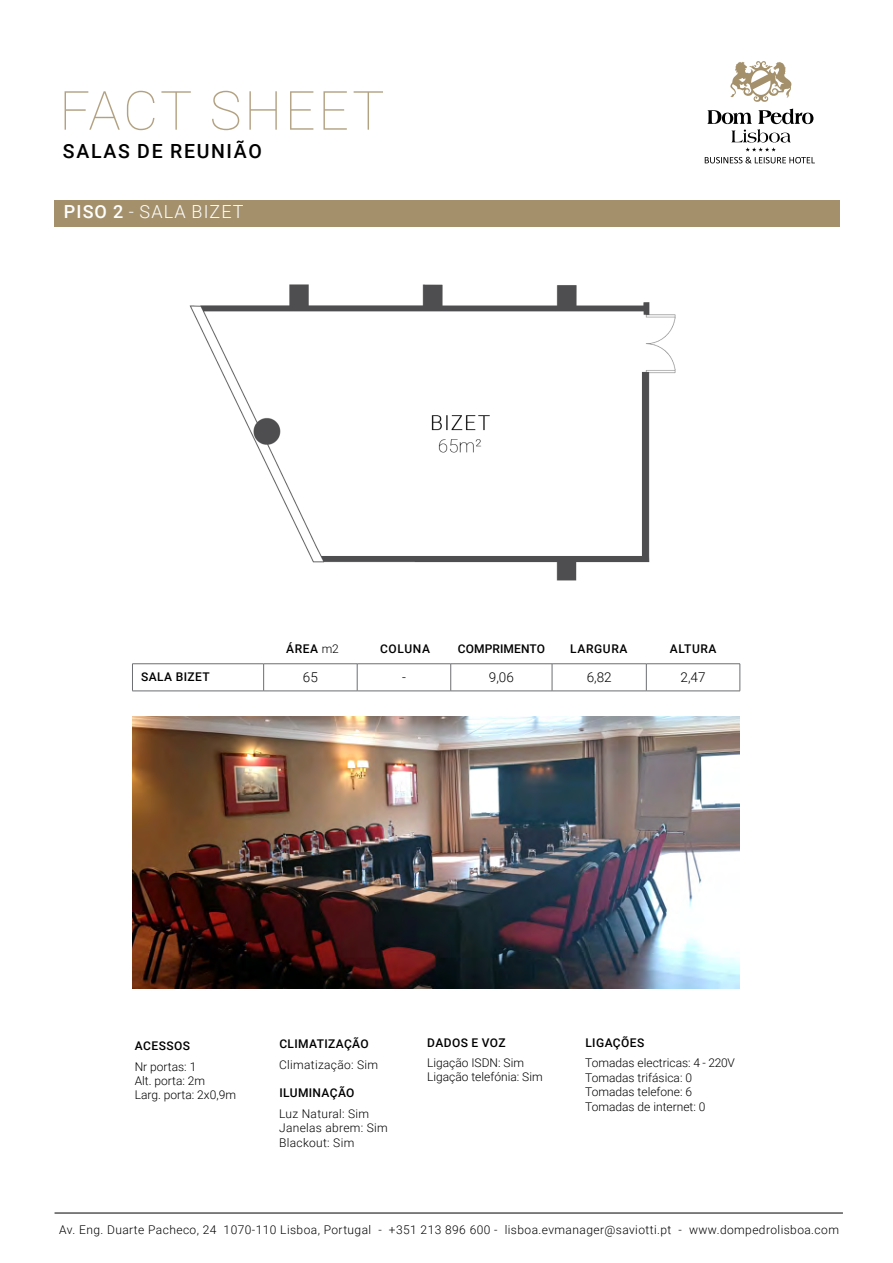
<style>
.page{position:relative;width:893px;height:1263px;background:#fff}
.page>*{position:absolute;margin:0;border:0;box-sizing:border-box;transform-origin:0 0}
.t1{font:100 54px "Roboto";letter-spacing:.05em;color:#b3a282}
.t2{font:500 19.5px "Roboto";letter-spacing:.085em;color:#000}
.t3{font:300 18px "Roboto";letter-spacing:.06em;color:#fff}
.t4{font:300 13.5px "Roboto";color:#000}
.t5{font:300 12px/14.4px "Roboto";letter-spacing:.025em;color:#000}
.t6{font:300 12px/14.4px "Roboto";color:#000}
.t7{font:500 12px "Roboto";letter-spacing:.035em;color:#000}
.t8{font:500 12px "Roboto";letter-spacing:.01em;color:#000}
.s1{font-weight:500}
.s2{font-weight:300}
</style>
<div class="page">
<div style="left:55px;top:201px;width:785px;height:26px;background:#a4916c"></div>
<img style="left:189px;top:284px;width:487px;height:297px">
<svg style="left:705px;top:109px;width:110px;height:54px"></svg>
<svg style="left:730px;top:61px;width:61px;height:41px"></svg>
<img style="left:132px;top:716px;width:608px;height:272px">
<hr style="left:132px;top:663px;width:132px;height:1px;background:#6d6e71">
<svg style="left:132px;top:664px;width:1px;height:27px"></svg>
<hr style="left:264px;top:663px;width:93px;height:1px;background:#6d6e71">
<svg style="left:263px;top:664px;width:1px;height:27px"></svg>
<hr style="left:357px;top:663px;width:94px;height:1px;background:#6d6e71">
<svg style="left:357px;top:664px;width:1px;height:27px"></svg>
<hr style="left:451px;top:663px;width:101px;height:1px;background:#6d6e71">
<svg style="left:450px;top:664px;width:1px;height:27px"></svg>
<hr style="left:552px;top:663px;width:94px;height:1px;background:#6d6e71">
<svg style="left:552px;top:664px;width:1px;height:27px"></svg>
<hr style="left:646px;top:663px;width:94px;height:1px;background:#6d6e71">
<svg style="left:646px;top:664px;width:1px;height:27px"></svg>
<svg style="left:740px;top:664px;width:1px;height:27px"></svg>
<hr style="left:132px;top:691px;width:132px;height:1px;background:#6d6e71">
<hr style="left:264px;top:691px;width:93px;height:1px;background:#6d6e71">
<hr style="left:357px;top:691px;width:94px;height:1px;background:#6d6e71">
<hr style="left:451px;top:691px;width:101px;height:1px;background:#6d6e71">
<hr style="left:552px;top:691px;width:94px;height:1px;background:#6d6e71">
<hr style="left:646px;top:691px;width:94px;height:1px;background:#6d6e71">
<hr style="left:55px;top:1213px;width:788px;height:1px;background:#000">
<h1 class="t1" style="left:59px;top:73px;width:327px">FACT SHEET</h1>
<h2 class="t2" style="left:63px;top:137px;width:200px">SALAS DE REUNIÃO</h2>
<h3 class="t3" style="left:64px;top:199px;width:181px"><span class="s1">PISO 2</span> - SALA BIZET</h3>
<p class="t7" style="left:286px;top:641px;width:54px">ÁREA <span class="s2">m2</span></p>
<p class="t7" style="left:380px;top:641px;width:51px">COLUNA</p>
<p class="t8" style="left:458px;top:641px;width:89px">COMPRIMENTO</p>
<p class="t7" style="left:570px;top:641px;width:59px">LARGURA</p>
<p class="t7" style="left:670px;top:641px;width:48px">ALTURA</p>
<p class="t7" style="left:141px;top:669px;width:70px">SALA BIZET</p>
<p class="t4" style="left:303px;top:668px;width:16px">65</p>
<p class="t4" style="left:402px;top:668px;width:5px">-</p>
<p class="t4" style="left:489px;top:668px;width:27px">9,06</p>
<p class="t4" style="left:587px;top:668px;width:27px">6,82</p>
<p class="t4" style="left:681px;top:668px;width:27px">2,47</p>
<p class="t7" style="left:135px;top:1037px;width:57px">ACESSOS</p>
<p class="t6" style="left:135px;top:1058px;width:103px">Nr portas: 1<br>Alt. porta: 2m<br>Larg. porta: 2x0,9m</p>
<p class="t7" style="left:279px;top:1035px;width:91px">CLIMATIZAÇÃO</p>
<p class="t5" style="left:279px;top:1056px;width:101px">Climatização: Sim</p>
<p class="t7" style="left:279px;top:1085px;width:77px">ILUMINAÇÃO</p>
<p class="t5" style="left:279px;top:1106px;width:110px">Luz Natural: Sim<br>Janelas abrem: Sim<br>Blackout: Sim</p>
<p class="t7" style="left:427px;top:1034px;width:80px">DADOS E VOZ</p>
<p class="t6" style="left:427px;top:1055px;width:117px">Ligação ISDN: Sim<br>Ligação telefónia: Sim</p>
<p class="t7" style="left:585px;top:1034px;width:61px">LIGAÇÕES</p>
<p class="t6" style="left:585px;top:1055px;width:151px">Tomadas electricas: 4 - 220V<br>Tomadas trifásica: 0<br>Tomadas telefone: 6<br>Tomadas de internet: 0</p>
<p class="t5" style="left:59px;top:1222px;width:781px">Av. Eng. Duarte Pacheco, 24 1070-110 Lisboa, Portugal - +351 213 896 600 - lisboa.evmanager@saviotti.pt - www.dompedrolisboa.com</p>
</div>
